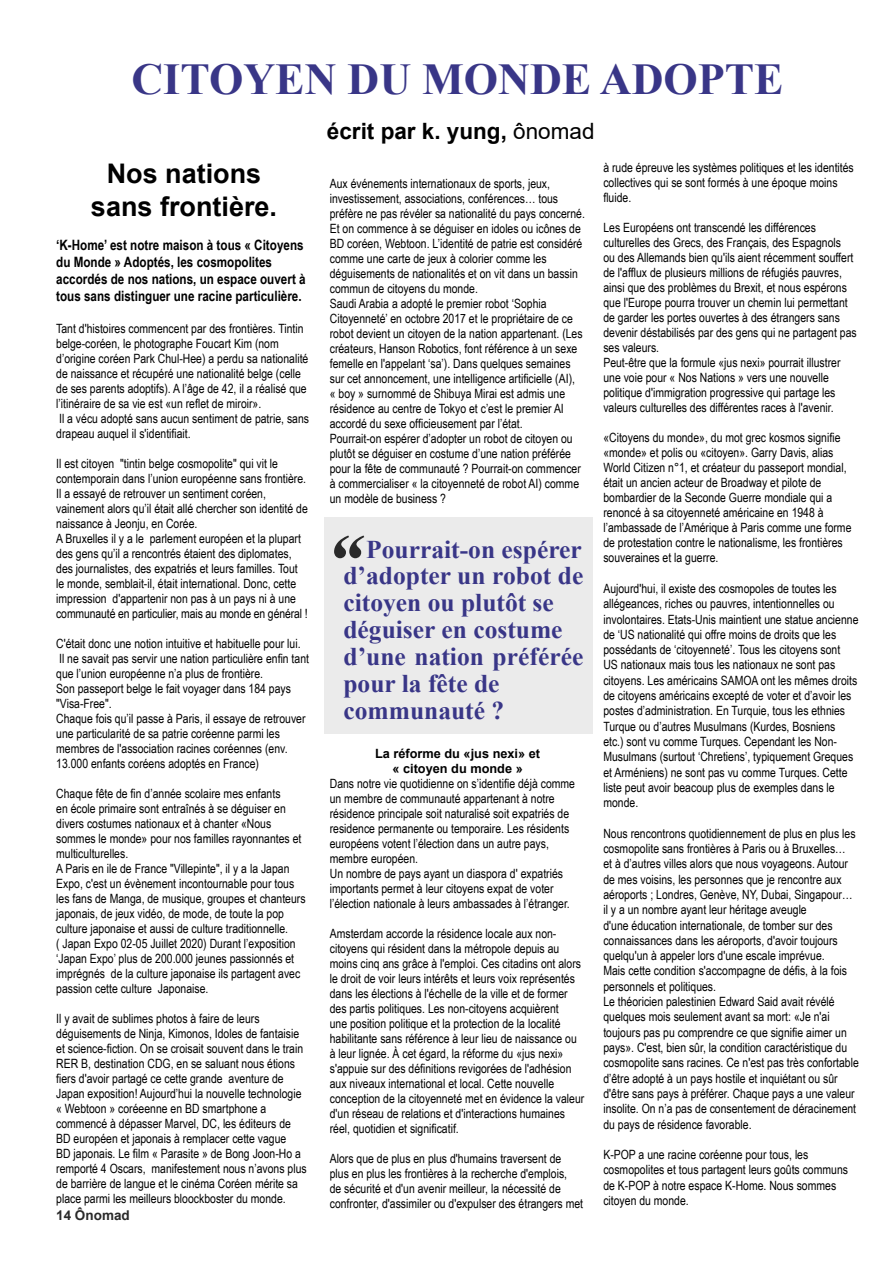
<style>
.page{position:relative;width:893px;height:1263px;background:#fff}
.page>*{position:absolute;margin:0;border:0;box-sizing:border-box;transform-origin:0 0}
.t1{font:italic 700 73.5px "Times New Roman";color:#292929}
.t2{font:700 44.1px "Times New Roman";color:#393687}
.t3{font:700 27px/32.4px "Arial";color:#000;text-align:center}
.t4{font:700 25.5px/26.8px "Times New Roman";color:#393687}
.t5{font:700 22.5px "Arial";color:#000}
.t6{font:700 14.25px/17.1px "Arial Narrow";color:#000}
.t7{font:700 13.5px "Arial";color:#292929}
.t8{font:12.75px/15px "Arial Narrow";color:#000}
.t9{font:700 12.75px/15px "Arial";color:#000;text-align:center}
.s1{font-weight:400}
</style>
<div class="page">
<div style="left:324px;top:517px;width:268px;height:216px;background:#ebebeb"></div>
<h2 class="t2" style="left:131px;top:48px;width:654px">CITOYEN DU MONDE ADOPTE</h2>
<h3 class="t5" style="left:327px;top:115px;width:269px">écrit par k. yung, <span class="s1">ônomad</span></h3>
<h3 class="t3" style="left:91px;top:158px;width:188px">Nos nations sans frontière.</h3>
<p class="t6" style="left:56px;top:236px;width:251px">‘K-Home’ est notre maison à tous « Citoyens du Monde » Adoptés, les cosmopolites accordés de nos nations, un espace ouvert à tous sans distinguer une racine particulière.</p>
<p class="t8" style="left:56px;top:321px;width:254px">Tant d'histoires commencent par des frontières. Tintin belge-coréen, le photographe Foucart Kim (nom d’origine coréen Park Chul-Hee) a perdu sa nationalité de naissance et récupéré une nationalité belge (celle de ses parents adoptifs). A l’âge de 42, il a réalisé que l’itinéraire de sa vie est «un reflet de miroir».<br>Il a vécu adopté sans aucun sentiment de patrie, sans drapeau auquel il s'identifiait.</p>
<p class="t8" style="left:56px;top:456px;width:253px">Il est citoyen "tintin belge cosmopolite" qui vit le contemporain dans l’union européenne sans frontière.<br>Il a essayé de retrouver un sentiment coréen, vainement alors qu’il était allé chercher son identité de naissance à Jeonju, en Corée.<br>A Bruxelles il y a le parlement européen et la plupart des gens qu’il a rencontrés étaient des diplomates, des journalistes, des expatriés et leurs familles. Tout le monde, semblait-il, était international. Donc, cette impression d'appartenir non pas à un pays ni à une communauté en particulier, mais au monde en général !</p>
<p class="t8" style="left:56px;top:636px;width:254px">C'était donc une notion intuitive et habituelle pour lui.<br>Il ne savait pas servir une nation particulière enfin tant que l’union européenne n’a plus de frontière.<br>Son passeport belge le fait voyager dans 184 pays "Visa-Free".<br>Chaque fois qu’il passe à Paris, il essaye de retrouver une particularité de sa patrie coréenne parmi les membres de l'association racines coréennes (env.<br>13.000 enfants coréens adoptés en France)</p>
<p class="t8" style="left:56px;top:786px;width:251px">Chaque fête de fin d’année scolaire mes enfants<br>en école primaire sont entraînés à se déguiser en divers costumes nationaux et à chanter «Nous sommes le monde» pour nos familles rayonnantes et multiculturelles.<br>A Paris en ile de France "Villepinte", il y a la Japan Expo, c'est un évènement incontournable pour tous les fans de Manga, de musique, groupes et chanteurs japonais, de jeux vidéo, de mode, de toute la pop culture japonaise et aussi de culture traditionnelle.<br>( Japan Expo 02-05 Juillet 2020) Durant l’exposition ‘Japan Expo’ plus de 200.000 jeunes passionnés et imprégnés de la culture japonaise ils partagent avec passion cette culture Japonaise.</p>
<p class="t8" style="left:56px;top:1011px;width:252px">Il y avait de sublimes photos à faire de leurs déguisements de Ninja, Kimonos, Idoles de fantaisie et science-fiction. On se croisait souvent dans le train RER B, destination CDG, en se saluant nous étions fiers d'avoir partagé ce cette grande aventure de Japan exposition! Aujourd’hui la nouvelle technologie « Webtoon » coréeenne en BD smartphone a commencé à dépasser Marvel, DC, les éditeurs de BD européen et japonais à remplacer cette vague<br>BD japonais. Le film « Parasite » de Bong Joon-Ho a remporté 4 Oscars, manifestement nous n’avons plus de barrière de langue et le cinéma Coréen mérite sa place parmi les meilleurs bloockboster du monde.</p>
<p class="t7" style="left:56px;top:1205px;width:75px">14 Ônomad</p>
<p class="t8" style="left:330px;top:175px;width:257px">Aux événements internationaux de sports, jeux, investissement, associations, conférences… tous préfère ne pas révéler sa nationalité du pays concerné.<br>Et on commence à se déguiser en idoles ou icônes de BD coréen, Webtoon. L’identité de patrie est considéré comme une carte de jeux à colorier comme les déguisements de nationalités et on vit dans un bassin commun de citoyens du monde.<br>Saudi Arabia a adopté le premier robot ‘Sophia Citoyenneté’ en octobre 2017 et le propriétaire de ce robot devient un citoyen de la nation appartenant. (Les créateurs, Hanson Robotics, font référence à un sexe femelle en l'appelant ‘sa’). Dans quelques semaines sur cet annoncement, une intelligence artificielle (AI),<br>« boy » surnommé de Shibuya Mirai est admis une résidence au centre de Tokyo et c’est le premier AI accordé du sexe officieusement par l’état.<br>Pourrait-on espérer d’adopter un robot de citoyen ou plutôt se déguiser en costume d’une nation préférée pour la fête de communauté ? Pourrait-on commencer à commercialiser « la citoyenneté de robot AI) comme un modèle de business ?</p>
<h1 class="t1" style="left:362px;top:623px;width:35px;rotate:-180deg">,,</h1>
<h3 class="t4" style="left:343px;top:535px;width:241px;text-indent:23px">Pourrait-on espérer d’adopter un robot de citoyen ou plutôt se déguiser en costume d’une nation préférée pour la fête de communauté ?</h3>
<p class="t9" style="left:375px;top:746px;width:167px">La réforme du «jus nexi» et « citoyen du monde »</p>
<p class="t8" style="left:330px;top:775px;width:247px">Dans notre vie quotidienne on s’identifie déjà comme un membre de communauté appartenant à notre résidence principale soit naturalisé soit expatriés de residence permanente ou temporaire. Les résidents européens votent l’élection dans un autre pays, membre européen.<br>Un nombre de pays ayant un diaspora d' expatriés importants permet à leur citoyens expat de voter l’élection nationale à leurs ambassades à l’étranger.</p>
<p class="t8" style="left:330px;top:925px;width:256px">Amsterdam accorde la résidence locale aux non&shy;citoyens qui résident dans la métropole depuis au moins cinq ans grâce à l'emploi. Ces citadins ont alors le droit de voir leurs intérêts et leurs voix représentés dans les élections à l'échelle de la ville et de former des partis politiques. Les non-citoyens acquièrent<br>une position politique et la protection de la localité habilitante sans référence à leur lieu de naissance ou à leur lignée. À cet égard, la réforme du «jus nexi» s'appuie sur des définitions revigorées de l'adhésion aux niveaux international et local. Cette nouvelle conception de la citoyenneté met en évidence la valeur d'un réseau de relations et d'interactions humaines réel, quotidien et significatif.</p>
<p class="t8" style="left:330px;top:1150px;width:255px">Alors que de plus en plus d'humains traversent de plus en plus les frontières à la recherche d'emplois,<br>de sécurité et d'un avenir meilleur, la nécessité de confronter, d'assimiler ou d'expulser des étrangers met</p>
<p class="t8" style="left:603px;top:160px;width:252px">à rude épreuve les systèmes politiques et les identités collectives qui se sont formés à une époque moins fluide.</p>
<p class="t8" style="left:603px;top:220px;width:255px">Les Européens ont transcendé les différences culturelles des Grecs, des Français, des Espagnols<br>ou des Allemands bien qu'ils aient récemment souffert de l'afflux de plusieurs millions de réfugiés pauvres, ainsi que des problèmes du Brexit, et nous espérons que l'Europe pourra trouver un chemin lui permettant de garder les portes ouvertes à des étrangers sans devenir déstabilisés par des gens qui ne partagent pas ses valeurs.<br>Peut-être que la formule «jus nexi» pourrait illustrer une voie pour « Nos Nations » vers une nouvelle politique d'immigration progressive qui partage les valeurs culturelles des différentes races à l'avenir.</p>
<p class="t8" style="left:603px;top:430px;width:250px">«Citoyens du monde», du mot grec kosmos signifie «monde» et polis ou «citoyen». Garry Davis, alias World Citizen n°1, et créateur du passeport mondial, était un ancien acteur de Broadway et pilote de bombardier de la Seconde Guerre mondiale qui a renoncé à sa citoyenneté américaine en 1948 à l’ambassade de l’Amérique à Paris comme une forme de protestation contre le nationalisme, les frontières souveraines et la guerre.</p>
<p class="t8" style="left:603px;top:580px;width:257px">Aujourd'hui, il existe des cosmopoles de toutes les allégeances, riches ou pauvres, intentionnelles ou involontaires. Etats-Unis maintient une statue ancienne de ‘US nationalité qui offre moins de droits que les possédants de ‘citoyenneté’. Tous les citoyens sont<br>US nationaux mais tous les nationaux ne sont pas citoyens. Les américains SAMOA ont les mêmes droits de citoyens américains excepté de voter et d’avoir les postes d’administration. En Turquie, tous les ethnies Turque ou d’autres Musulmans (Kurdes, Bosniens etc.) sont vu comme Turques. Cependant les Non-Musulmans (surtout ‘Chretiens’, typiquement Greques et Arméniens) ne sont pas vu comme Turques. Cette liste peut avoir beacoup plus de exemples dans le monde.</p>
<p class="t8" style="left:603px;top:825px;width:257px">Nous rencontrons quotidiennement de plus en plus les cosmopolite sans frontières à Paris ou à Bruxelles…<br>et à d’autres villes alors que nous voyageons. Autour de mes voisins, les personnes que je rencontre aux aéroports ; Londres, Genève, NY, Dubai, Singapour… il y a un nombre ayant leur héritage aveugle<br>d'une éducation internationale, de tomber sur des connaissances dans les aéroports, d'avoir toujours quelqu'un à appeler lors d'une escale imprévue.<br>Mais cette condition s'accompagne de défis, à la fois personnels et politiques.<br>Le théoricien palestinien Edward Said avait révélé quelques mois seulement avant sa mort: «Je n'ai toujours pas pu comprendre ce que signifie aimer un pays». C'est, bien sûr, la condition caractéristique du cosmopolite sans racines. Ce n'est pas très confortable d’être adopté à un pays hostile et inquiétant ou sûr d'être sans pays à préférer. Chaque pays a une valeur insolite. On n’a pas de consentement de déracinement du pays de résidence favorable.</p>
<p class="t8" style="left:603px;top:1146px;width:246px">K-POP a une racine coréenne pour tous, les cosmopolites et tous partagent leurs goûts communs de K-POP à notre espace K-Home. Nous sommes citoyen du monde.</p>
</div>
